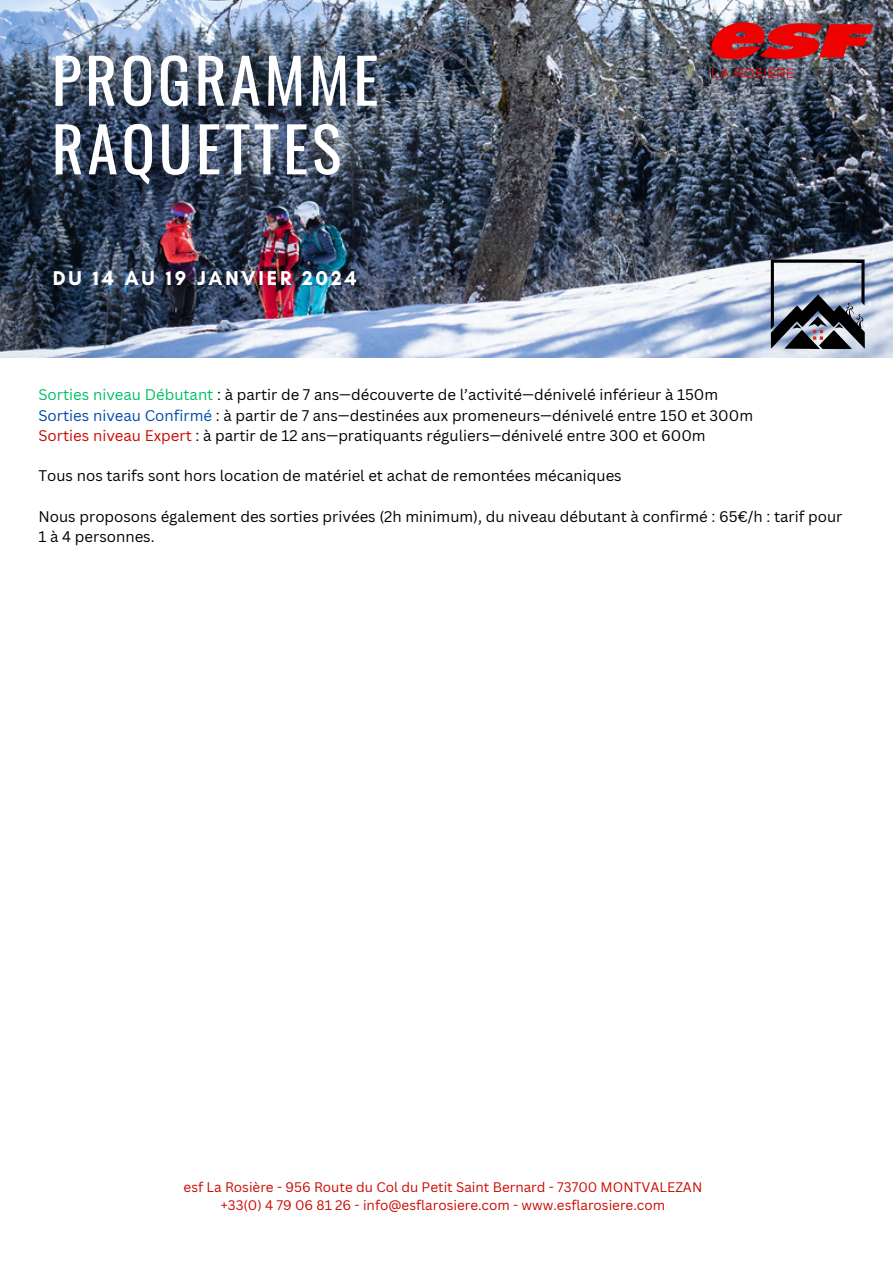
<style>
.page{position:relative;width:893px;height:1264px;background:#fff}
.page>*{position:absolute;margin:0;border:0;box-sizing:border-box;transform-origin:0 0}
.t1{font:61.65px/68.6px "Oswald";letter-spacing:.06em;color:#fff}
.t2{font:700 20.4px "Glacial Indifference";letter-spacing:.14em;color:#fff}
.t3{font:15px/20.2px "Canva Sans";color:#000}
.t4{font:13.5px "Canva Sans";color:#cc0900}
.s1{color:#00bf63}
.s2{color:#004aad}
.s3{color:#cc0900}
</style>
<div class="page">
<img style="left:0;top:0;width:892px;height:358px">
<img style="left:705px;top:14px;width:187px;height:88px">
<img style="left:770px;top:246px;width:95px;height:112px">
<p class="t1" style="left:52px;top:44px;width:328px">PROGRAMME<br>RAQUETTES</p>
<p class="t2" style="left:53px;top:266px;width:305px">DU 14 AU 19 JANVIER 2024</p>
<p class="t3" style="left:38px;top:384px;width:681px"><span class="s1">Sorties niveau Débutant</span> : à partir de 7 ans—découverte de l’activité—dénivelé inférieur à 150m</p>
<p class="t3" style="left:38px;top:404px;width:716px"><span class="s2">Sorties niveau Confirmé</span> : à partir de 7 ans—destinées aux promeneurs—dénivelé entre 150 et 300m</p>
<p class="t3" style="left:38px;top:425px;width:668px"><span class="s3">Sorties niveau Expert</span> : à partir de 12 ans—pratiquants réguliers—dénivelé entre 300 et 600m</p>
<p class="t3" style="left:38px;top:465px;width:584px">Tous nos tarifs sont hors location de matériel et achat de remontées mécaniques</p>
<p class="t3" style="left:38px;top:506px;width:805px">Nous proposons également des sorties privées (2h minimum), du niveau débutant à confirmé : 65€/h : tarif pour<br>1 à 4 personnes.</p>
<p class="t4" style="left:184px;top:1177px;width:520px">esf La Rosière - 956 Route du Col du Petit Saint Bernard - 73700 MONTVALEZAN</p>
<p class="t4" style="left:221px;top:1195px;width:446px">+33(0) 4 79 06 81 26 - info@esflarosiere.com - www.esflarosiere.com</p>
</div>
